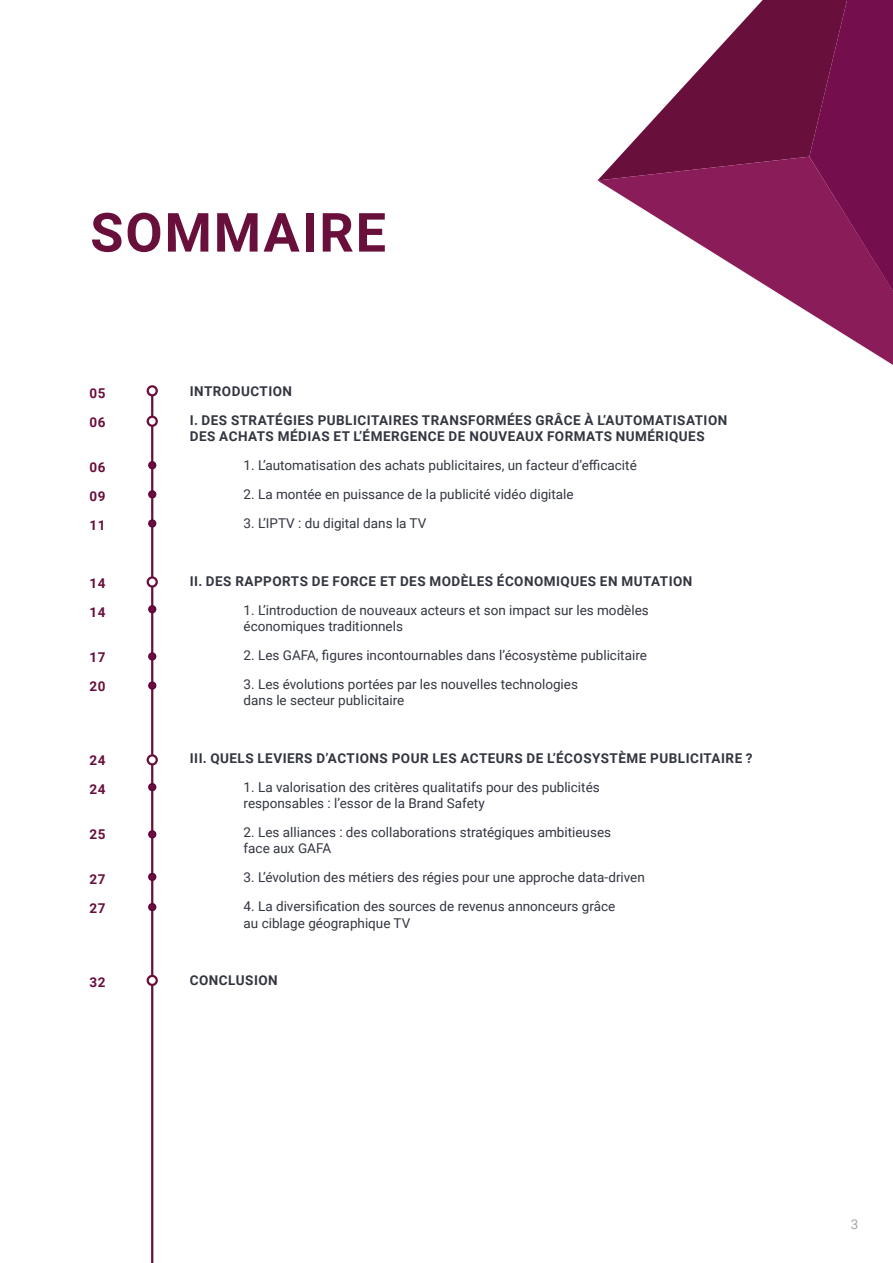
<style>
.page{position:relative;width:893px;height:1263px;background:#fff}
.page>*{position:absolute;margin:0;border:0;box-sizing:border-box;transform-origin:0 0}
.t1{font:700 54px "Roboto";letter-spacing:.035em;color:#690f3c}
.t2{font:13.5px/16.2px "Roboto";color:#323640}
.t3{font:700 13.5px/16.2px "Roboto";letter-spacing:.035em;color:#323640}
.t4{font:700 13.5px "Roboto";letter-spacing:.035em;color:#690f3c}
.t5{font:13.5px "Roboto";color:#a5a5a5}
</style>
<div class="page">
<hr style="left:151px;top:387px;width:2px;height:876px;background:#690f3c">
<svg style="left:619px;top:0;width:274px;height:157px"></svg>
<svg style="left:597px;top:157px;width:296px;height:208px"></svg>
<div style="left:148px;top:386px;width:9px;height:9px;background:#fff;border-radius:50%"></div>
<div style="left:147px;top:385px;width:11px;height:11px;border:2px solid #690f3c;border-radius:50%"></div>
<div style="left:148px;top:417px;width:9px;height:9px;background:#fff;border-radius:50%"></div>
<div style="left:147px;top:416px;width:11px;height:11px;border:2px solid #690f3c;border-radius:50%"></div>
<div style="left:148px;top:461px;width:8px;height:8px;border:2px solid #62023e;border-radius:50%"></div>
<div style="left:148px;top:605px;width:8px;height:8px;border:2px solid #62023e;border-radius:50%"></div>
<div style="left:148px;top:783px;width:8px;height:8px;border:2px solid #62023e;border-radius:50%"></div>
<div style="left:148px;top:490px;width:8px;height:8px;border:2px solid #62023e;border-radius:50%"></div>
<div style="left:148px;top:652px;width:8px;height:8px;border:2px solid #62023e;border-radius:50%"></div>
<div style="left:148px;top:830px;width:8px;height:8px;border:2px solid #62023e;border-radius:50%"></div>
<div style="left:148px;top:519px;width:8px;height:9px;border:2px solid #62023e;border-radius:50%"></div>
<div style="left:148px;top:681px;width:8px;height:9px;border:2px solid #62023e;border-radius:50%"></div>
<div style="left:148px;top:873px;width:8px;height:8px;border:2px solid #62023e;border-radius:50%"></div>
<div style="left:148px;top:903px;width:8px;height:8px;border:2px solid #62023e;border-radius:50%"></div>
<div style="left:148px;top:577px;width:9px;height:9px;background:#fff;border-radius:50%"></div>
<div style="left:147px;top:576px;width:11px;height:12px;border:2px solid #690f3c;border-radius:50%"></div>
<div style="left:148px;top:755px;width:9px;height:9px;background:#fff;border-radius:50%"></div>
<div style="left:147px;top:754px;width:11px;height:11px;border:2px solid #690f3c;border-radius:50%"></div>
<div style="left:148px;top:976px;width:9px;height:9px;background:#fff;border-radius:50%"></div>
<div style="left:147px;top:975px;width:11px;height:11px;border:2px solid #690f3c;border-radius:50%"></div>
<p class="t1" style="left:90px;top:195px;width:297px">SOMMAIRE</p>
<p class="t4" style="left:90px;top:383px;width:17px">05</p>
<p class="t4" style="left:90px;top:412px;width:17px">06</p>
<p class="t4" style="left:90px;top:457px;width:17px">06</p>
<p class="t4" style="left:90px;top:486px;width:17px">09</p>
<p class="t4" style="left:90px;top:515px;width:17px">11</p>
<p class="t4" style="left:90px;top:573px;width:17px">14</p>
<p class="t4" style="left:90px;top:602px;width:17px">14</p>
<p class="t4" style="left:90px;top:647px;width:17px">17</p>
<p class="t4" style="left:90px;top:676px;width:17px">20</p>
<p class="t4" style="left:90px;top:750px;width:17px">24</p>
<p class="t4" style="left:90px;top:779px;width:17px">24</p>
<p class="t4" style="left:90px;top:825px;width:17px">25</p>
<p class="t4" style="left:90px;top:870px;width:17px">27</p>
<p class="t4" style="left:90px;top:899px;width:17px">27</p>
<p class="t4" style="left:90px;top:973px;width:17px">32</p>
<p class="t3" style="left:190px;top:382px;width:104px">INTRODUCTION</p>
<p class="t3" style="left:190px;top:411px;width:539px">I. DES STRATÉGIES PUBLICITAIRES TRANSFORMÉES GRÂCE À L’AUTOMATISATION<br>DES ACHATS MÉDIAS ET L’ÉMERGENCE DE NOUVEAUX FORMATS NUMÉRIQUES</p>
<p class="t2" style="left:244px;top:457px;width:395px">1. L’automatisation des achats publicitaires, un facteur d’efficacité</p>
<p class="t2" style="left:244px;top:486px;width:332px">2. La montée en puissance de la publicité vidéo digitale</p>
<p class="t2" style="left:244px;top:514px;width:184px">3. L’IPTV : du digital dans la TV</p>
<p class="t3" style="left:190px;top:572px;width:504px">II. DES RAPPORTS DE FORCE ET DES MODÈLES ÉCONOMIQUES EN MUTATION</p>
<p class="t2" style="left:244px;top:601px;width:407px">1. L’introduction de nouveaux acteurs et son impact sur les modèles économiques traditionnels</p>
<p class="t2" style="left:244px;top:646px;width:405px">2. Les GAFA, figures incontournables dans l’écosystème publicitaire</p>
<p class="t2" style="left:244px;top:675px;width:336px">3. Les évolutions portées par les nouvelles technologies dans le secteur publicitaire</p>
<p class="t3" style="left:190px;top:750px;width:564px">III. QUELS LEVIERS D’ACTIONS POUR LES ACTEURS DE L’ÉCOSYSTÈME PUBLICITAIRE ?</p>
<p class="t2" style="left:244px;top:779px;width:358px">1. La valorisation des critères qualitatifs pour des publicités responsables : l’essor de la Brand Safety</p>
<p class="t2" style="left:244px;top:824px;width:369px">2. Les alliances : des collaborations stratégiques ambitieuses face aux GAFA</p>
<p class="t2" style="left:244px;top:869px;width:403px">3. L’évolution des métiers des régies pour une approche data-driven</p>
<p class="t2" style="left:244px;top:898px;width:373px">4. La diversification des sources de revenus annonceurs grâce au ciblage géographique TV</p>
<p class="t3" style="left:190px;top:972px;width:89px">CONCLUSION</p>
<p class="t5" style="left:851px;top:1215px;width:9px">3</p>
</div>
